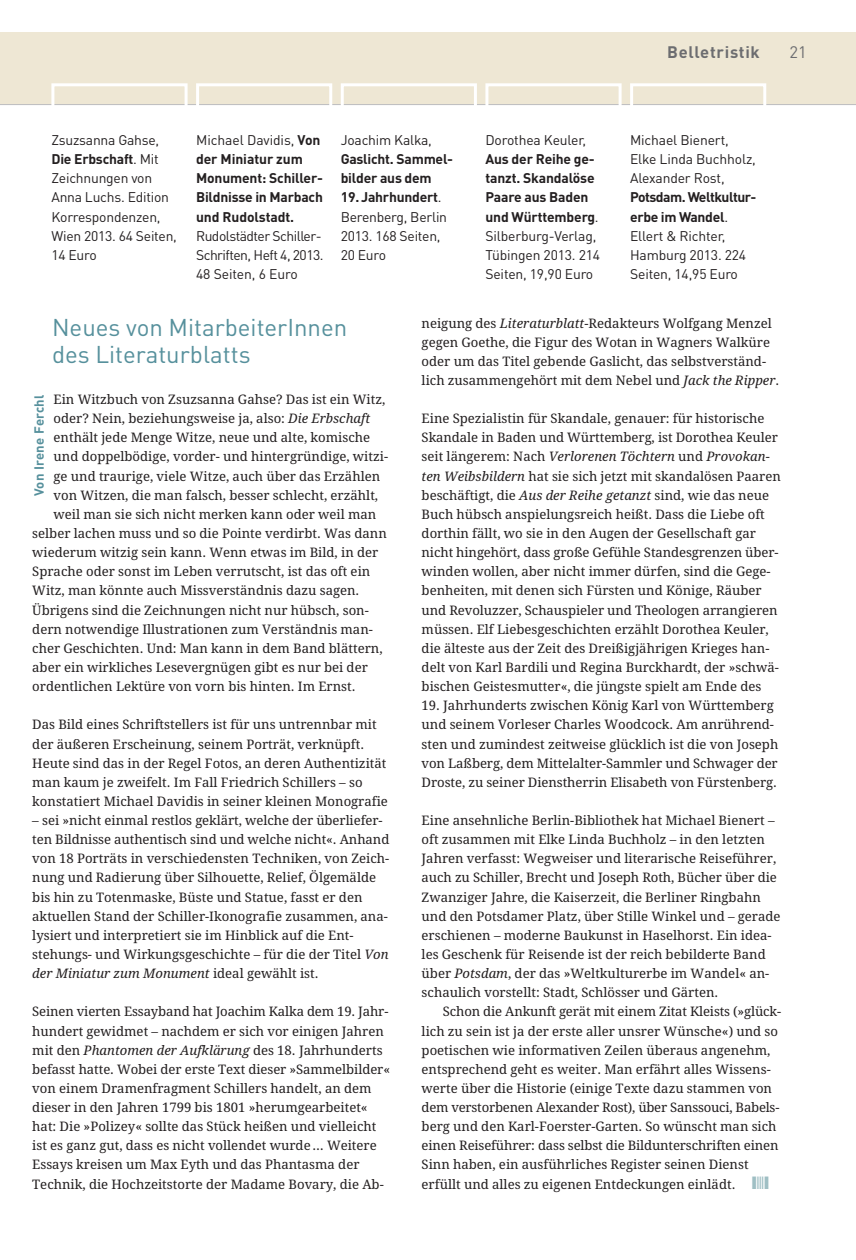
<style>
.page{position:relative;width:856px;height:1260px;background:#fff}
.page>*{position:absolute;margin:0;border:0;box-sizing:border-box;transform-origin:0 0}
.t1{font:24px/27px "DIN";color:#56909c}
.t2{font:700 16.5px "DIN";letter-spacing:.045em;color:#6c6d70}
.t3{font:16.5px "DINOT";color:#6c6d70}
.t4{font:13.8px/19px "DINOT";letter-spacing:-.015em;color:#231f20}
.t5{font:700 13.8px/19px "DINOT";letter-spacing:-.01em;color:#231f20}
.t6{font:13.8px/19.2px "DINOT";letter-spacing:-.035em;color:#231f20}
.t7{font:13.2px/19px "Droid Serif";color:#231f20}
.t8{font:700 13.2px "DINOT";letter-spacing:.015em;color:#56909c}
.s1{font-weight:700}
.s2{font-weight:400}
.s3{font-style:italic}
.s4{color:#9fbfc4}
</style>
<div class="page">
<svg style="left:0;top:32px;width:855px;height:73px"></svg>
<p class="t4" style="left:51px;top:132px;width:127px">Zsuzsanna Gahse,<br><span class="s1">Die Erbschaft</span>. Mit<br>Zeichnungen von<br>Anna Luchs. Edition<br>Korrespondenzen,<br>Wien 2013. 64 Seiten,<br>14 Euro</p>
<p class="t5" style="left:196px;top:132px;width:128px"><span class="s2">Michael Davidis,</span> Von der Miniatur zum<br>Monument: Schiller-<br>Bildnisse in Marbach und Rudolstadt.</p>
<p class="t6" style="left:196px;top:227px;width:129px">Rudolstädter Schiller-<br>Schriften, Heft 4, 2013.<br>48 Seiten, 6 Euro</p>
<p class="t4" style="left:341px;top:132px;width:93px">Joachim Kalka,</p>
<p class="t5" style="left:341px;top:151px;width:114px">Gaslicht. Sammel&shy;bilder aus dem</p>
<p class="t4" style="left:341px;top:189px;width:108px"><span class="s1">19. Jahrhundert</span>.<br>Berenberg, Berlin<br>2013. 168 Seiten,<br>20 Euro</p>
<p class="t2" style="left:667px;top:46px;width:94px">Belletristik</p>
<p class="t3" style="left:789px;top:46px;width:19px">21</p>
<p class="t4" style="left:485px;top:132px;width:102px">Dorothea Keuler,</p>
<p class="t5" style="left:485px;top:151px;width:116px">Aus der Reihe ge&shy;tanzt. Skandalöse<br>Paare aus Baden und Württemberg<span class="s2">.<br>Silberburg-Verlag,<br>Tübingen 2013. 214<br>Seiten, 19,90 Euro</span></p>
<p class="t4" style="left:630px;top:132px;width:127px">Michael Bienert,<br>Elke Linda Buchholz,<br>Alexander Rost,</p>
<p class="t4" style="left:630px;top:189px;width:128px"><span class="s1">Potsdam. Weltkultur&shy;erbe im Wandel</span>.<br>Ellert &amp; Richter,<br>Hamburg 2013. 224<br>Seiten, 14,95 Euro</p>
<h1 class="t1" style="left:52px;top:316px;width:297px">Neues von MitarbeiterInnen des Literaturblatts</h1>
<p class="t7" style="left:54px;top:390px;width:333px">Ein Witzbuch von Zsuzsanna Gahse? Das ist ein Witz,</p>
<p class="t7" style="left:54px;top:409px;width:318px">oder? Nein, beziehungsweise ja, also: <span class="s3">Die Erbschaft</span></p>
<p class="t7" style="left:54px;top:428px;width:318px">enthält jede Menge Witze, neue und alte, komische</p>
<p class="t7" style="left:54px;top:447px;width:336px">und doppelbödige, vorder- und hintergründige, witzi-</p>
<p class="t7" style="left:54px;top:466px;width:328px">ge und traurige, viele Witze, auch über das Erzählen</p>
<p class="t7" style="left:54px;top:485px;width:326px">von Witzen, die man falsch, besser schlecht, erzählt,</p>
<p class="t7" style="left:54px;top:505px;width:324px">weil man sie sich nicht merken kann oder weil man</p>
<p class="t7" style="left:32px;top:524px;width:356px">selber lachen muss und so die Pointe verdirbt. Was dann</p>
<p class="t7" style="left:32px;top:543px;width:347px">wiederum witzig sein kann. Wenn etwas im Bild, in der</p>
<p class="t7" style="left:32px;top:562px;width:339px">Sprache oder sonst im Leben verrutscht, ist das oft ein</p>
<p class="t7" style="left:32px;top:581px;width:328px">Witz, man könnte auch Missverständnis dazu sagen.</p>
<p class="t7" style="left:32px;top:600px;width:338px">Übrigens sind die Zeichnungen nicht nur hübsch, son-</p>
<p class="t7" style="left:32px;top:619px;width:342px">dern notwendige Illustrationen zum Verständnis man-</p>
<p class="t7" style="left:32px;top:638px;width:352px">cher Geschichten. Und: Man kann in dem Band blättern,</p>
<p class="t7" style="left:32px;top:658px;width:337px">aber ein wirkliches Lesevergnügen gibt es nur bei der</p>
<p class="t7" style="left:32px;top:677px;width:325px">ordentlichen Lektüre von vorn bis hinten. Im Ernst.</p>
<p class="t7" style="left:32px;top:715px;width:357px">Das Bild eines Schriftstellers ist für uns untrennbar mit der äußeren Erscheinung, seinem Porträt, verknüpft.<br>Heute sind das in der Regel Fotos, an deren Authentizität man kaum je zweifelt. Im Fall Friedrich Schillers – so konstatiert Michael Davidis in seiner kleinen Monografie</p>
<p class="t7" style="left:32px;top:810px;width:358px">– sei »nicht einmal restlos geklärt, welche der überliefer&shy;ten Bildnisse authentisch sind und welche nicht«. Anhand von 18 Porträts in verschiedensten Techniken, von Zeich&shy;nung und Radierung über Silhouette, Relief, Ölgemälde bis hin zu Totenmaske, Büste und Statue, fasst er den aktuellen Stand der Schiller-Ikonografie zusammen, ana&shy;lysiert und interpretiert sie im Hinblick auf die Ent&shy;stehungs- und Wirkungsgeschichte – für die der Titel <span class="s3">Von der Miniatur zum Monument</span> ideal gewählt ist.</p>
<p class="t7" style="left:32px;top:1002px;width:359px">Seinen vierten Essayband hat Joachim Kalka dem 19. Jahr&shy;hundert gewidmet – nachdem er sich vor einigen Jahren mit den <span class="s3">Phantomen der Aufklärung</span> des 18. Jahrhunderts befasst hatte. Wobei der erste Text dieser »Sammelbilder« von einem Dramenfragment Schillers handelt, an dem dieser in den Jahren 1799 bis 1801 »herumgearbeitet« hat: Die »Polizey« sollte das Stück heißen und vielleicht ist es ganz gut, dass es nicht vollendet wurde … Weitere Essays kreisen um Max Eyth und das Phantasma der Technik, die Hochzeitstorte der Madame Bovary, die Ab-</p>
<p class="t8" style="left:34px;top:496px;width:103px;rotate:-90deg">Von Irene Ferchl</p>
<p class="t7" style="left:421px;top:313px;width:359px">neigung des <span class="s3">Literaturblatt</span>-Redakteurs Wolfgang Menzel gegen Goethe, die Figur des Wotan in Wagners Walküre oder um das Titel gebende Gaslicht, das selbstverständ&shy;lich zusammengehört mit dem Nebel und <span class="s3">Jack the Ripper</span>.</p>
<p class="t7" style="left:421px;top:409px;width:361px">Eine Spezialistin für Skandale, genauer: für historische Skandale in Baden und Württemberg, ist Dorothea Keuler seit längerem: Nach <span class="s3">Verlorenen Töchtern</span> und <span class="s3">Provokan&shy;ten Weibsbildern</span> hat sie sich jetzt mit skandalösen Paaren beschäftigt, die <span class="s3">Aus der Reihe getanzt</span> sind, wie das neue Buch hübsch anspielungsreich heißt. Dass die Liebe oft dorthin fällt, wo sie in den Augen der Gesellschaft gar nicht hingehört, dass große Gefühle Standesgrenzen über&shy;winden wollen, aber nicht immer dürfen, sind die Gege&shy;benheiten, mit denen sich Fürsten und Könige, Räuber und Revoluzzer, Schauspieler und Theologen arrangieren müssen. Elf Liebesgeschichten erzählt Dorothea Keuler, die älteste aus der Zeit des Dreißigjährigen Krieges han&shy;delt von Karl Bardili und Regina Burckhardt, der »schwä&shy;bischen Geistesmutter«, die jüngste spielt am Ende des</p>
<p class="t7" style="left:421px;top:696px;width:358px">19. Jahrhunderts zwischen König Karl von Württemberg und seinem Vorleser Charles Woodcock. Am anrührend&shy;sten und zumindest zeitweise glücklich ist die von Joseph von Laßberg, dem Mittelalter-Sammler und Schwager der Droste, zu seiner Dienstherrin Elisabeth von Fürstenberg.</p>
<p class="t7" style="left:421px;top:811px;width:360px">Eine ansehnliche Berlin-Bibliothek hat Michael Bienert – oft zusammen mit Elke Linda Buchholz – in den letzten Jahren verfasst: Wegweiser und literarische Reiseführer, auch zu Schiller, Brecht und Joseph Roth, Bücher über die Zwanziger Jahre, die Kaiserzeit, die Berliner Ringbahn und den Potsdamer Platz, über Stille Winkel und – gerade erschienen – moderne Baukunst in Haselhorst. Ein idea&shy;les Geschenk für Reisende ist der reich bebilderte Band über <span class="s3">Potsdam</span>, der das »Weltkulturerbe im Wandel« an&shy;schaulich vorstellt: Stadt, Schlösser und Gärten.</p>
<p class="t7" style="left:421px;top:1002px;width:361px;text-indent:21px">Schon die Ankunft gerät mit einem Zitat Kleists (»glück&shy;lich zu sein ist ja der erste aller unsrer Wünsche«) und so poetischen wie informativen Zeilen überaus angenehm, entsprechend geht es weiter. Man erfährt alles Wissens&shy;werte über die Historie (einige Texte dazu stammen von dem verstorbenen Alexander Rost), über Sanssouci, Babels&shy;berg und den Karl-Foerster-Garten. So wünscht man sich einen Reiseführer: dass selbst die Bildunterschriften einen Sinn haben, ein ausführliches Register seinen Dienst erfüllt und alles zu eigenen Entdeckungen einlädt. <span class="s4">❙❘❘❘❙</span></p>
</div>
